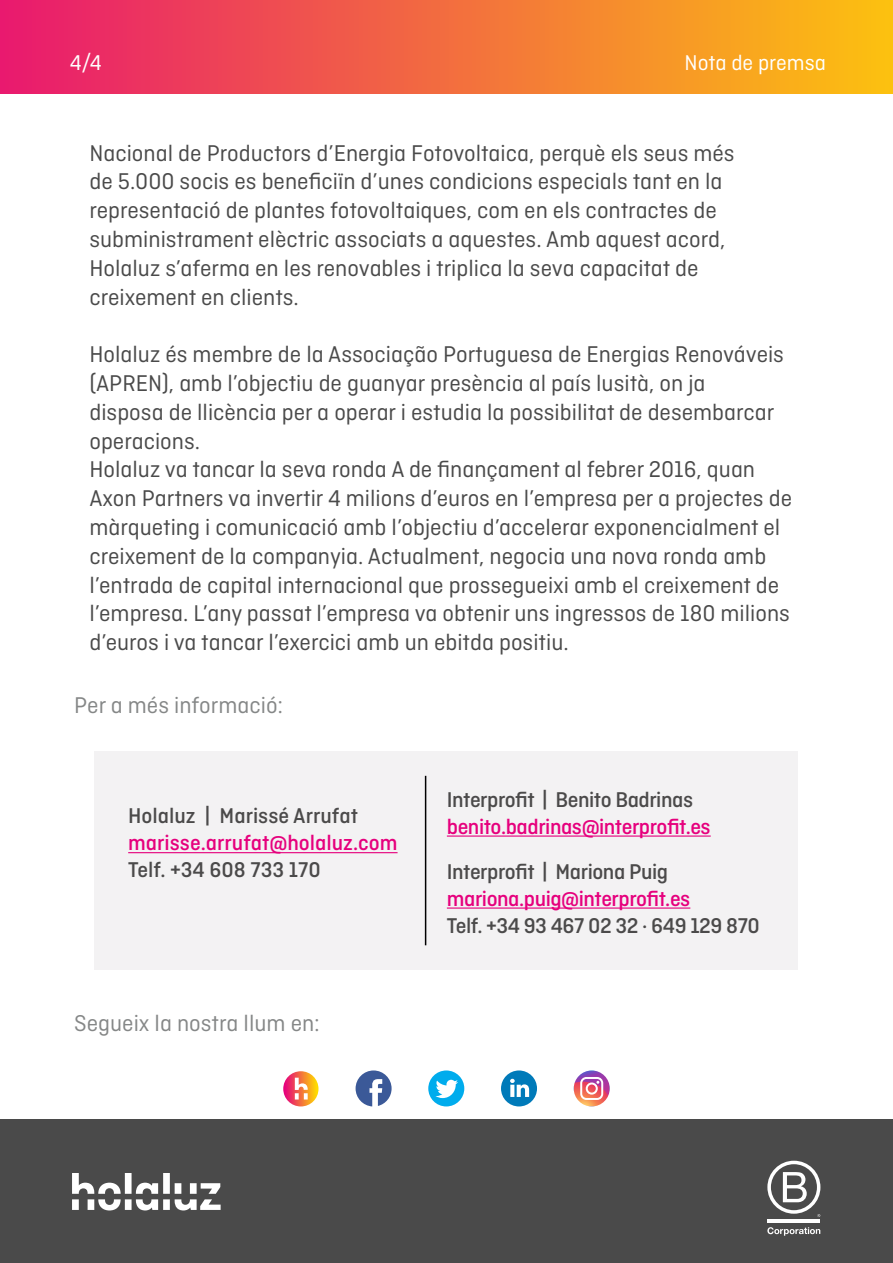
<style>
.page{position:relative;width:893px;height:1263px;background:#fff}
.page>*{position:absolute;margin:0;border:0;box-sizing:border-box;transform-origin:0 0}
.t1{font:24px/28.8px "Ciutadella";color:#4a4a4a}
.t2{font:24px "Ciutadella";color:#858787}
.t3{font:500 22.5px "Ciutadella";letter-spacing:-.02em;color:#4b4a4a}
.t4{font:500 22.5px "Ciutadella";letter-spacing:-.02em;color:#e6007d}
.t5{font:500 22.5px "Ciutadella";color:#4b4a4a}
.t6{font:500 22.5px "Ciutadella";color:#e6007d}
.t7{font:22.5px "Ciutadella";color:#fff}
</style>
<div class="page">
<div style="left:0;top:1119px;width:892px;height:144px;background:#4a4a4a"></div>
<svg style="left:72px;top:1173px;width:148px;height:37px"></svg>
<hr style="left:767px;top:1219px;width:53px;height:4px;background:#fff">
<svg style="left:767px;top:1161px;width:53px;height:56px"></svg>
<svg style="left:767px;top:1227px;width:53px;height:9px"></svg>
<div style="left:0;top:0;width:892px;height:93px;background:linear-gradient(to right,#e9196f,#fcc10f)"></div>
<svg style="left:283px;top:1071px;width:35px;height:35px"></svg>
<svg style="left:295px;top:1078px;width:13px;height:22px"></svg>
<svg style="left:355px;top:1070px;width:36px;height:36px"></svg>
<svg style="left:428px;top:1070px;width:36px;height:36px"></svg>
<svg style="left:501px;top:1070px;width:36px;height:36px"></svg>
<svg style="left:573px;top:1070px;width:36px;height:36px"></svg>
<div style="left:94px;top:751px;width:704px;height:219px;background:#f3f2f3"></div>
<hr style="left:447px;top:836px;width:263px;height:1px;background:#e6007d">
<hr style="left:447px;top:908px;width:243px;height:1px;background:#e6007d">
<hr style="left:425px;top:776px;width:1px;height:169px;background:#000">
<hr style="left:128px;top:852px;width:269px;height:1px;background:#e6007d">
<p class="t7" style="left:70px;top:51px;width:33px">4/4</p>
<p class="t7" style="left:684px;top:51px;width:143px">Nota de premsa</p>
<p class="t1" style="left:89px;top:138px;width:646px">Nacional de Productors d’Energia Fotovoltaica, perquè els seus més de 5.000 socis es beneficiïn d’unes condicions especials tant en la representació de plantes fotovoltaiques, com en els contractes de subministrament elèctric associats a aquestes. Amb aquest acord, Holaluz s’aferma en les renovables i triplica la seva capacitat de creixement en clients.</p>
<p class="t1" style="left:89px;top:340px;width:704px">Holaluz és membre de la Associação Portuguesa de Energias Renováveis (APREN), amb l’objectiu de guanyar presència al país lusità, on ja<br>disposa de llicència per a operar i estudia la possibilitat de desembarcar operacions.<br>Holaluz va tancar la seva ronda A de finançament al febrer 2016, quan Axon Partners va invertir 4 milions d’euros en l’empresa per a projectes de màrqueting i comunicació amb l’objectiu d’accelerar exponencialment el creixement de la companyia. Actualment, negocia una nova ronda amb l’entrada de capital internacional que prossegueixi amb el creixement de l’empresa. L’any passat l’empresa va obtenir uns ingressos de 180 milions d’euros i va tancar l’exercici amb un ebitda positiu.</p>
<p class="t2" style="left:74px;top:692px;width:210px">Per a més informació:</p>
<p class="t5" style="left:128px;top:803px;width:231px">Holaluz | Marissé Arrufat</p>
<p class="t6" style="left:128px;top:830px;width:271px">marisse.arrufat@holaluz.com</p>
<p class="t5" style="left:128px;top:857px;width:194px">Telf. +34 608 733 170</p>
<p class="t2" style="left:74px;top:1010px;width:247px">Segueix la nostra llum en:</p>
<p class="t3" style="left:447px;top:787px;width:248px">Interprofit | Benito Badrinas</p>
<p class="t4" style="left:447px;top:814px;width:265px">benito.badrinas@interprofit.es</p>
<p class="t3" style="left:447px;top:859px;width:223px">Interprofit | Mariona Puig</p>
<p class="t4" style="left:447px;top:886px;width:245px">mariona.puig@interprofit.es</p>
<p class="t3" style="left:447px;top:913px;width:314px">Telf. +34 93 467 02 32 · 649 129 870</p>
</div>
